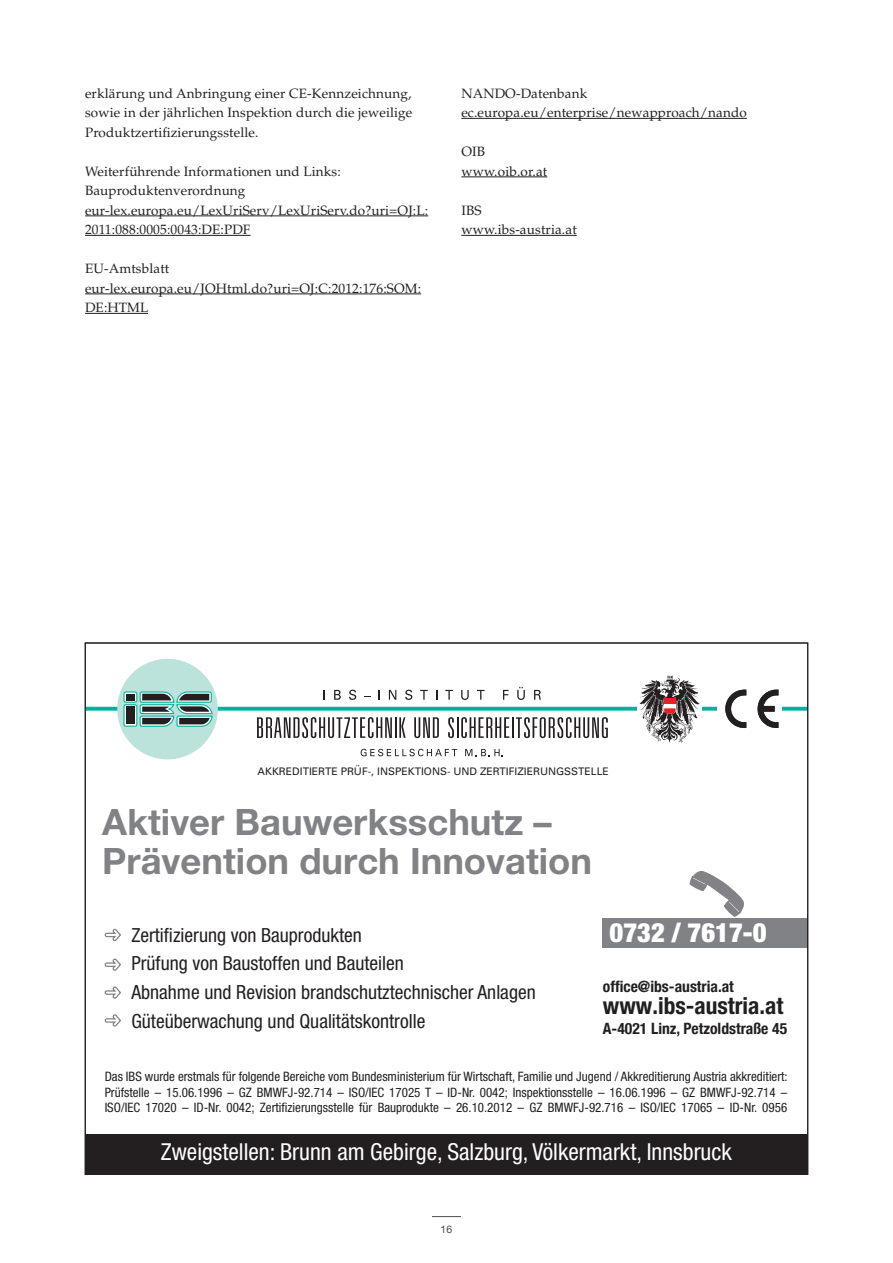
<style>
.page{position:relative;width:893px;height:1263px;background:#fff}
.page>*{position:absolute;margin:0;border:0;box-sizing:border-box;transform-origin:0 0}
.t1{font:700 36.45px/39px "Helvetica Neue LT Pro";color:#808285}
.t2{font:900 condensed 26.55px "Helvetica Neue LT Pro";color:#fff}
.t3{font:condensed 23.4px "Helvetica Neue LT Pro";color:#fff}
.t4{font:700 condensed 23.4px "Helvetica Neue LT Pro";color:#231f20}
.t5{font:condensed 19.5px/28.7px "Helvetica Neue LT Pro";color:#231f20}
.t6{font:700 condensed 15.6px "Helvetica Neue";color:#231f20}
.t7{font:700 condensed 15.6px "Helvetica Neue LT Pro";color:#231f20}
.fliesstext{font:13.5px/19.5px "Palatino LT Std";letter-spacing:.01em;color:#231f20}
.t8{font:condensed 13.05px/15.6px "Helvetica Neue LT Pro";color:#231f20;text-align:justify}
.t9{font:10.5px "Helvetica Neue LT Std";color:#4b4c4d}
.t10{font:10.35px "Univers";color:#231f20}
</style>
<div class="page">
<svg style="left:432px;top:1216px;width:29px;height:1px"></svg>
<hr style="left:85px;top:216px;width:343px;height:1px;background:#231f20">
<hr style="left:85px;top:235px;width:165px;height:1px;background:#231f20">
<hr style="left:85px;top:294px;width:336px;height:1px;background:#231f20">
<hr style="left:85px;top:313px;width:63px;height:1px;background:#231f20">
<hr style="left:461px;top:118px;width:286px;height:1px;background:#231f20">
<hr style="left:461px;top:177px;width:86px;height:1px;background:#231f20">
<hr style="left:461px;top:235px;width:116px;height:1px;background:#231f20">
<svg style="left:87px;top:707px;width:719px;height:4px;fill:#00b19d"></svg>
<svg style="left:257px;top:717px;width:135px;height:21px"></svg>
<hr style="left:395px;top:717px;width:2px;height:21px;background:#231f20">
<svg style="left:399px;top:717px;width:7px;height:21px"></svg>
<svg style="left:414px;top:717px;width:25px;height:21px"></svg>
<svg style="left:448px;top:717px;width:61px;height:21px"></svg>
<hr style="left:512px;top:717px;width:2px;height:21px;background:#231f20">
<svg style="left:516px;top:717px;width:92px;height:21px"></svg>
<svg style="left:334px;top:690px;width:7px;height:10px"></svg>
<svg style="left:349px;top:690px;width:7px;height:10px"></svg>
<svg style="left:378px;top:690px;width:2px;height:10px"></svg>
<svg style="left:389px;top:690px;width:7px;height:10px"></svg>
<svg style="left:405px;top:690px;width:7px;height:10px"></svg>
<svg style="left:420px;top:690px;width:8px;height:10px"></svg>
<svg style="left:445px;top:690px;width:8px;height:10px"></svg>
<svg style="left:461px;top:690px;width:8px;height:10px"></svg>
<svg style="left:477px;top:690px;width:8px;height:10px"></svg>
<svg style="left:503px;top:690px;width:6px;height:10px"></svg>
<svg style="left:517px;top:687px;width:8px;height:13px"></svg>
<svg style="left:534px;top:690px;width:7px;height:10px"></svg>
<svg style="left:361px;top:749px;width:96px;height:7px"></svg>
<svg style="left:465px;top:749px;width:38px;height:7px"></svg>
<div style="left:638px;top:704px;width:64px;height:9px;background:#fff"></div>
<div style="left:717px;top:704px;width:64px;height:9px;background:#fff"></div>
<img style="left:639px;top:675px;width:61px;height:67px">
<div style="left:664px;top:703px;width:11px;height:6px;background:#fff"></div>
<div style="left:664px;top:699px;width:11px;height:5px;background:#ee1d23"></div>
<svg style="left:664px;top:708px;width:11px;height:6px"></svg>
<div style="left:117px;top:659px;width:101px;height:100px;background:#bce2dc;border-radius:50%"></div>
<svg style="left:124px;top:692px;width:13px;height:10px"></svg>
<div style="left:123px;top:691px;width:14px;height:12px;border:1px solid #00b19d;border-radius:2px"></div>
<div style="left:124px;top:705px;width:13px;height:21px;background:#fff;border-radius:2px"></div>
<div style="left:123px;top:704px;width:14px;height:23px;border:1px solid #00b19d;border-radius:2px"></div>
<div style="left:126px;top:706px;width:9px;height:18px;background:#231f20"></div>
<div style="left:126px;top:694px;width:9px;height:6px;background:#231f20"></div>
<svg style="left:139px;top:691px;width:74px;height:36px"></svg>
<div style="left:602px;top:918px;width:206px;height:30px;background:#808285"></div>
<svg style="left:104px;top:958px;width:17px;height:13px"></svg>
<svg style="left:104px;top:928px;width:17px;height:13px"></svg>
<svg style="left:104px;top:986px;width:17px;height:13px"></svg>
<svg style="left:104px;top:1014px;width:17px;height:13px"></svg>
<div style="left:85px;top:1134px;width:723px;height:40px;background:#231f20"></div>
<svg style="left:690px;top:871px;width:54px;height:45px"></svg>
<svg style="left:725px;top:689px;width:53px;height:39px"></svg>
<p class="fliesstext" style="left:85px;top:83px;width:329px;text-align:justify">erklärung und Anbringung einer CE-Kennzeichnung, sowie in der jährlichen Inspektion durch die jeweilige Produktzertifizierungsstelle.</p>
<p class="fliesstext" style="left:85px;top:161px;width:257px">Weiterführende Informationen und Links:</p>
<p class="fliesstext" style="left:85px;top:181px;width:162px">Bauproduktenverordnung</p>
<p class="fliesstext" style="left:85px;top:200px;width:345px">eur-lex.europa.eu/LexUriServ/LexUriServ.do?uri=OJ:L:<br>2011:088:0005:0043:DE:PDF</p>
<p class="fliesstext" style="left:85px;top:259px;width:86px">EU-Amtsblatt</p>
<p class="fliesstext" style="left:85px;top:278px;width:338px">eur-lex.europa.eu/JOHtml.do?uri=OJ:C:2012:176:SOM:<br>DE:HTML</p>
<p class="fliesstext" style="left:461px;top:83px;width:127px">NANDO-Datenbank</p>
<p class="fliesstext" style="left:461px;top:103px;width:287px">ec.europa.eu/enterprise/newapproach/nando</p>
<p class="fliesstext" style="left:461px;top:142px;width:25px">OIB</p>
<p class="fliesstext" style="left:461px;top:161px;width:87px">www.oib.or.at</p>
<p class="fliesstext" style="left:461px;top:200px;width:22px">IBS</p>
<p class="fliesstext" style="left:461px;top:220px;width:117px">www.ibs-austria.at</p>
<p class="t10" style="left:258px;top:765px;width:353px">AKKREDITIERTE PRÜF-, INSPEKTIONS- UND ZERTIFIZIERUNGSSTELLE</p>
<p class="t1" style="left:102px;top:802px;width:491px">Aktiver Bauwerksschutz –<br>Prävention durch Innovation</p>
<p class="t5" style="left:131px;top:920px;width:406px">Zertifizierung von Bauprodukten<br>Prüfung von Baustoffen und Bauteilen<br>Abnahme und Revision brandschutztechnischer Anlagen Güteüberwachung und Qualitätskontrolle</p>
<p class="t2" style="left:609px;top:916px;width:158px">0732 / 7617-0</p>
<p class="t7" style="left:603px;top:976px;width:132px">office@ibs-austria.at</p>
<p class="t4" style="left:603px;top:991px;width:182px">www.ibs-austria.at</p>
<p class="t6" style="left:603px;top:1016px;width:186px">A-4021 Linz, Petzoldstraße 45</p>
<p class="t8" style="left:105px;top:1068px;width:685px">Das IBS wurde erstmals für folgende Bereiche vom Bundesministerium für Wirtschaft, Familie und Jugend / Akkreditierung Austria akkreditiert:<br>Prüfstelle – 15.06.1996 – GZ BMWFJ-92.714 – ISO/IEC 17025 T – ID-Nr. 0042; Inspektionsstelle – 16.06.1996 – GZ BMWFJ-92.714 – ISO/IEC 17020 – ID-Nr. 0042; Zertifizierungsstelle für Bauprodukte – 26.10.2012 – GZ BMWFJ-92.716 – ISO/IEC 17065 – ID-Nr. 0956</p>
<p class="t3" style="left:161px;top:1138px;width:572px">Zweigstellen: Brunn am Gebirge, Salzburg, Völkermarkt, Innsbruck</p>
<p class="t9" style="left:441px;top:1223px;width:13px">16</p>
</div>
